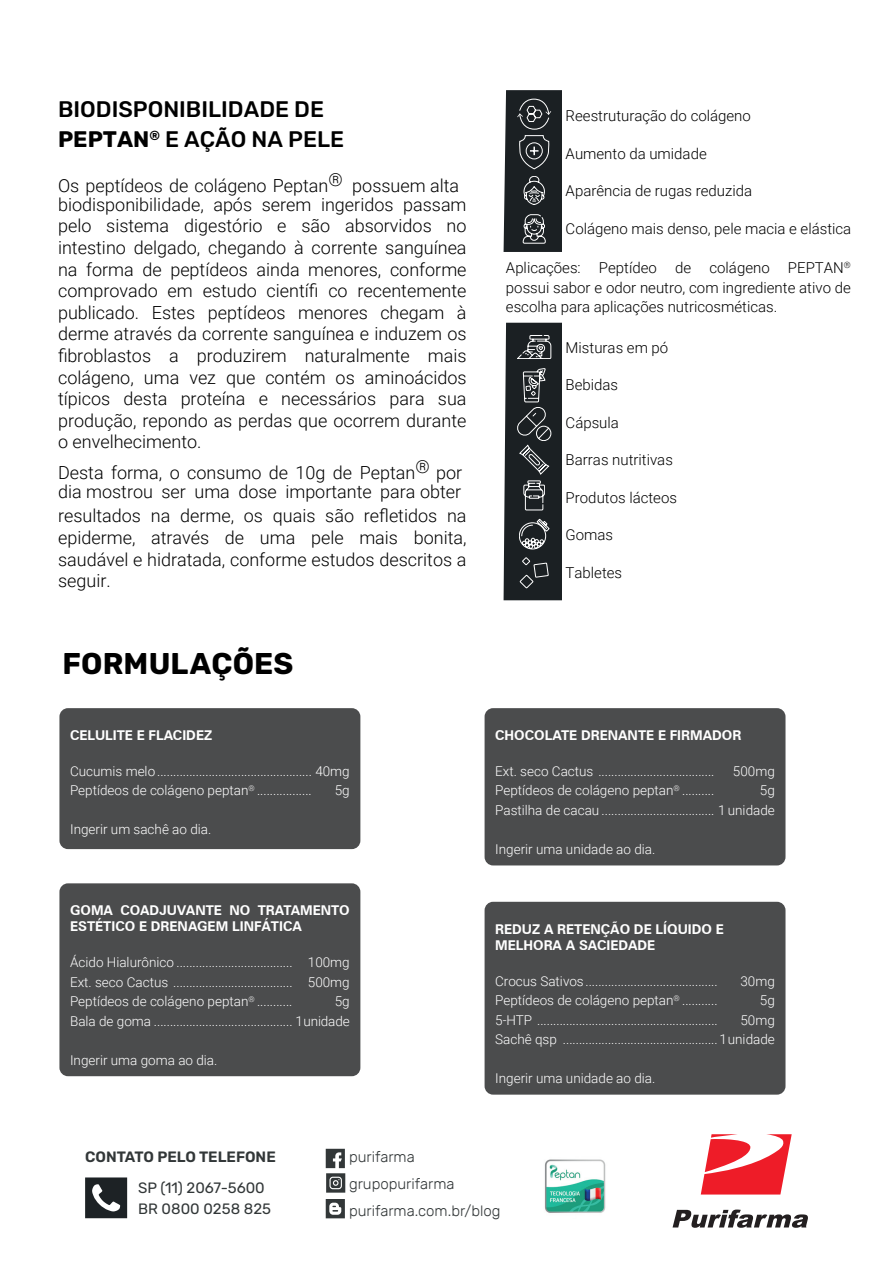
<style>
.page{position:relative;width:893px;height:1263px;background:#fff}
.page>*{position:absolute;margin:0;border:0;box-sizing:border-box;transform-origin:0 0}
.t1{font:700 30px "Rubik";letter-spacing:.005em;color:#000}
.t2{font:500 22.5px/30px "Rubik";color:#000}
.t3{font:300 18px/21.6px "Roboto";color:#000}
.t4{font:300 15px/19.5px "Roboto";color:#000;text-align:justify}
.t5{font:300 15px/27px "Rubik";color:#323738}
.t6{font:15px/21px "Rubik";color:#323738}
.t7{font:600 15px "Rubik";color:#323738}
.t8{font:300 13.5px/19.5px "Roboto";color:#fff;text-align:right}
.t9{font:700 13.5px/16.2px "Zurich BT";color:#fff}
.s1{font-weight:700}
</style>
<div class="page">
<svg style="left:701px;top:1134px;width:91px;height:60px"></svg>
<svg style="left:673px;top:1209px;width:135px;height:19px"></svg>
<svg style="left:326px;top:1149px;width:19px;height:43px"></svg>
<svg style="left:326px;top:1199px;width:19px;height:19px"></svg>
<svg style="left:85px;top:1177px;width:42px;height:41px;background:#414548"></svg>
<svg style="left:504px;top:90px;width:58px;height:162px;background:#313639"></svg>
<svg style="left:504px;top:323px;width:58px;height:277px;background:#323739"></svg>
<img style="left:544px;top:1159px;width:62px;height:54px">
<div style="left:59px;top:708px;width:301px;height:141px;background:#4b4c4d;border-radius:9px"></div>
<div style="left:485px;top:708px;width:300px;height:157px;background:#4b4c4d;border-radius:9px"></div>
<div style="left:59px;top:883px;width:301px;height:193px;background:#4b4c4d;border-radius:9px"></div>
<div style="left:485px;top:902px;width:300px;height:193px;background:#4b4c4d;border-radius:9px"></div>
<h2 class="t2" style="left:58px;top:95px;width:288px">BIODISPONIBILIDADE DE<br><span class="s1">PEPTAN</span><sup>®</sup> E AÇÃO NA PELE</h2>
<h3 class="t3" style="left:58px;top:176px;width:410px;line-height:18.6px">Os peptídeos de colágeno Peptan® possuem alta biodisponibilidade, após serem ingeridos passam</h3>
<p class="t3" style="left:58px;top:215px;width:410px;text-align:justify">pelo sistema digestório e são absorvidos no intestino delgado, chegando à corrente sanguínea na forma de peptídeos ainda menores, conforme comprovado em estudo científi co recentemente publicado. Estes peptídeos menores chegam à derme através da corrente sanguínea e induzem os fibroblastos a produzirem naturalmente mais colágeno, uma vez que contém os aminoácidos típicos desta proteína e necessários para sua produção, repondo as perdas que ocorrem durante o envelhecimento.</p>
<h3 class="t3" style="left:58px;top:463px;width:406px;line-height:18.6px">Desta forma, o consumo de 10g de Peptan® por dia mostrou ser uma dose importante para obter</h3>
<h3 class="t3" style="left:58px;top:504px;width:410px;text-align:justify">resultados na derme, os quais são refletidos na epiderme, através de uma pele mais bonita, saudável e hidratada, conforme estudos descritos a seguir.</h3>
<h1 class="t1" style="left:62px;top:646px;width:232px">FORMULAÇÕES</h1>
<p class="t9" style="left:70px;top:727px;width:144px">CELULITE E FLACIDEZ</p>
<p class="t8" style="left:70px;top:761px;width:281px;text-align:left">Cucumis melo ................................................ 40mg<br>Peptídeos de colágeno peptan<sup>®</sup> .................</p>
<p class="t8" style="left:335px;top:780px;width:16px">5g</p>
<p class="t8" style="left:70px;top:819px;width:143px">Ingerir um sachê ao dia.</p>
<p class="t9" style="left:70px;top:902px;width:281px">GOMA COADJUVANTE NO TRATAMENTO<br>ESTÉTICO E DRENAGEM LINFÁTICA</p>
<p class="t8" style="left:70px;top:952px;width:281px;text-align:justify">Ácido Hialurônico .................................... 100mg Ext. seco Cactus ..................................... 500mg Peptídeos de colágeno peptan<sup>®</sup> ...........</p>
<p class="t8" style="left:70px;top:991px;width:281px">5g<br>Bala de goma ........................................... 1 unidade</p>
<p class="t8" style="left:70px;top:1049px;width:149px">Ingerir uma goma ao dia.</p>
<p class="t4" style="left:566px;top:105px;width:187px">Reestruturação do colágeno</p>
<p class="t4" style="left:566px;top:143px;width:143px">Aumento da umidade</p>
<p class="t4" style="left:566px;top:180px;width:188px">Aparência de rugas reduzida</p>
<p class="t4" style="left:566px;top:218px;width:287px">Colágeno mais denso, pele macia e elástica</p>
<p class="t4" style="left:506px;top:257px;width:346px">Aplicações: Peptídeo de colágeno PEPTAN<sup>® </sup>possui sabor e odor neutro, com ingrediente ativo de escolha para aplicações nutricosméticas.</p>
<p class="t4" style="left:566px;top:337px;width:104px">Misturas em pó</p>
<p class="t4" style="left:566px;top:374px;width:54px">Bebidas</p>
<p class="t4" style="left:566px;top:412px;width:55px">Cápsula</p>
<p class="t4" style="left:566px;top:450px;width:109px">Barras nutritivas</p>
<p class="t4" style="left:566px;top:487px;width:113px">Produtos lácteos</p>
<p class="t4" style="left:566px;top:524px;width:49px">Gomas</p>
<p class="t4" style="left:566px;top:562px;width:58px">Tabletes</p>
<p class="t9" style="left:495px;top:727px;width:248px">CHOCOLATE DRENANTE E FIRMADOR</p>
<p class="t8" style="left:495px;top:761px;width:221px">Ext. seco Cactus ....................................</p>
<p class="t8" style="left:733px;top:761px;width:43px">500mg</p>
<p class="t8" style="left:495px;top:780px;width:221px">Peptídeos de colágeno peptan<sup>®</sup> ..........</p>
<p class="t8" style="left:495px;top:780px;width:281px">5g<br>Pastilha de cacau ................................... 1 unidade</p>
<p class="t8" style="left:495px;top:839px;width:162px">Ingerir uma unidade ao dia.</p>
<p class="t9" style="left:495px;top:921px;width:230px">REDUZ A RETENÇÃO DE LÍQUIDO E<br>MELHORA A SACIEDADE</p>
<p class="t8" style="left:495px;top:970px;width:224px">Crocus Sativos .........................................</p>
<p class="t8" style="left:740px;top:970px;width:36px">30mg</p>
<p class="t8" style="left:495px;top:990px;width:224px">Peptídeos de colágeno peptan<sup>®</sup> ...........</p>
<p class="t8" style="left:760px;top:990px;width:16px">5g</p>
<p class="t8" style="left:495px;top:1009px;width:224px">5-HTP ........................................................</p>
<p class="t8" style="left:495px;top:1009px;width:281px">50mg<br>Sachê qsp ................................................ 1 unidade</p>
<p class="t8" style="left:495px;top:1068px;width:162px">Ingerir uma unidade ao dia.</p>
<p class="t7" style="left:85px;top:1149px;width:192px">CONTATO PELO TELEFONE</p>
<p class="t6" style="left:138px;top:1177px;width:135px">SP (11) 2067-5600<br>BR 0800 0258 825</p>
<p class="t5" style="left:349px;top:1144px;width:153px">purifarma grupopurifarma purifarma.com.br/blog</p>
</div>
